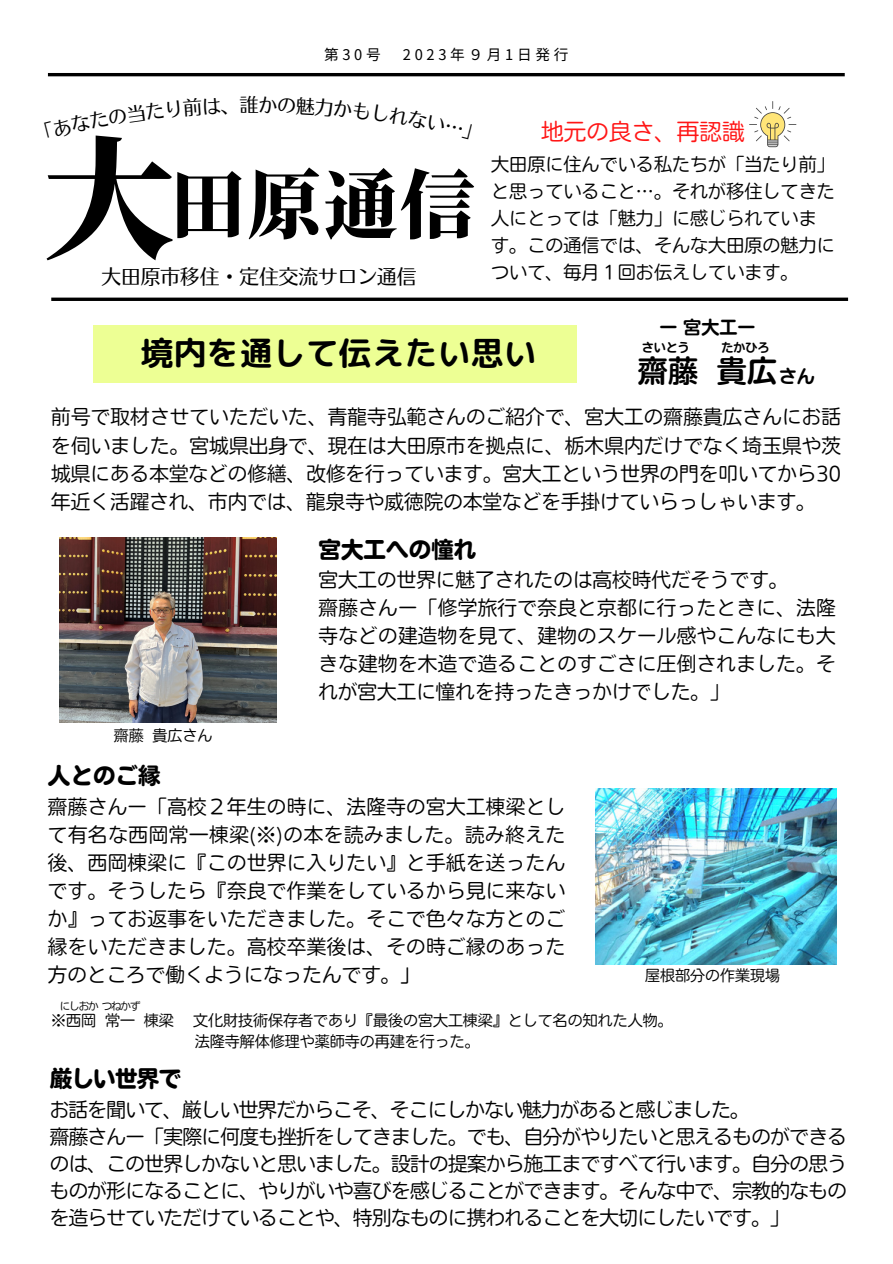
<style>
.page{position:relative;width:893px;height:1264px;background:#fff}
.page>*{position:absolute;margin:0;border:0;box-sizing:border-box;transform-origin:0 0}
.t1{font:800 131.85px "Source Han Serif JP";color:#000}
.t2{font:800 75px "Source Han Serif JP";color:#000}
.t3{font:33px "rounded mplus 1 p bold";color:#000}
.t4{font:30px "Nud Motoya Maru Std W5";color:#000}
.t5{font:22.5px "Nud Motoya Maru Std W6";letter-spacing:.005em;color:#000}
.t6{font:22.5px "Nud Motoya Maru Std W2 b";letter-spacing:.005em;color:#ff1616}
.t7{font:19.65px "Nud Motoya Aporo Std W3";letter-spacing:.005em;color:#000}
.t8{font:19.5px/28px "Nud Motoya Maru Std W2 b";letter-spacing:.005em;color:#000;text-align:justify}
.t9{font:19.5px "Nud Motoya Maru Std W2 b";letter-spacing:-.03em;color:#000}
.t10{font:18px/27px "Nud Motoya Maru Std W2 b";letter-spacing:.005em;color:#000}
.t11{font:18px "Nud Motoya Maru Std W5";color:#000}
.t12{font:15px "Nud Motoya Maru Std W2 b";color:#000}
.t13{font:14.85px "Nud Motoya Maru Std W2 b";letter-spacing:.005em;color:#000}
.t14{font:14.7px "irohakaku C";letter-spacing:.25em;color:#000}
.t15{font:12px "Nud Motoya Maru Std W5";letter-spacing:.005em;color:#000}
.t16{font:10.5px "Nud Motoya Maru Std W2 b";letter-spacing:-.1em;color:#000}
.s1{font-family:"Nud Motoya Maru Std W3"}
</style>
<div class="page">
<hr style="left:48px;top:73px;width:796px;height:3px;background:#000">
<svg style="left:51px;top:297px;width:797px;height:4px;background:#272727"></svg>
<svg style="left:749px;top:101px;width:47px;height:46px"></svg>
<div style="left:93px;top:325px;width:484px;height:57px;background:#edff94"></div>
<img style="left:595px;top:788px;width:241px;height:176px">
<img style="left:60px;top:537px;width:217px;height:186px">
<p class="t14" style="left:324px;top:44px;width:58px">第30号</p>
<p class="t14" style="left:403px;top:44px;width:167px">2023年９月1日発行</p>
<p class="t6" style="left:541px;top:120px;width:205px">地元の良さ、再認識</p>
<p class="t10" style="left:491px;top:151px;width:345px">大田原に住んでいる私たちが「当たり前」と思っていること…。それが移住してきた人にとっては「魅力」に感じられています。この通信では、そんな大田原の魅力について、毎月１回お伝えしています。</p>
<p class="t11" style="left:659px;top:318px;width:97px">ー宮大工ー</p>
<p class="t15" style="left:641px;top:341px;width:50px">さいとう</p>
<p class="t15" style="left:721px;top:341px;width:50px">たかひろ</p>
<p class="t4" style="left:638px;top:355px;width:140px">齋藤 貴広</p>
<p class="t11" style="left:778px;top:367px;width:38px">さん</p>
<p class="t1" style="left:43px;top:96px;width:127px">大</p>
<p class="t2" style="left:170px;top:146px;width:306px">田原通信</p>
<p class="t7" style="left:101px;top:266px;width:316px">大田原市移住・定住交流サロン通信</p>
<p class="t3" style="left:141px;top:330px;width:397px">境内を通して伝えたい思い</p>
<p class="t8" style="left:51px;top:403px;width:791px">前号で取材させていただいた、青龍寺弘範さんのご紹介で、宮大工の齋藤貴広さんにお話を伺いました。宮城県出身で、現在は大田原市を拠点に、栃木県内だけでなく埼玉県や茨城県にある本堂などの修繕、改修を行っています。宮大工という世界の門を叩いてから30年近く活躍され、市内では、龍泉寺や威徳院の本堂などを手掛けていらっしゃいます。</p>
<p class="t13" style="left:114px;top:728px;width:100px">齋藤 貴広さん</p>
<p class="t5" style="left:318px;top:538px;width:159px">宮大工への憧れ</p>
<p class="t8" style="left:318px;top:565px;width:471px">宮大工の世界に魅了されたのは高校時代だそうです。</p>
<p class="t8" style="left:318px;top:593px;width:518px">齋藤さんー「修学旅行で奈良と京都に行ったときに、法隆寺などの建造物を見て、建物のスケール感やこんなにも大きな建物を木造で造ることのすごさに圧倒されました。それが宮大工に憧れを持ったきっかけでした。」</p>
<p class="t5" style="left:48px;top:764px;width:114px">人とのご縁</p>
<p class="t8" style="left:48px;top:792px;width:518px">齋藤さんー「高校２年生の時に、法隆寺の宮大工棟梁として有名な西岡常一棟梁(※)の本を読みました。読み終えた後、西岡棟梁に『この世界に入りたい』と手紙を送ったんです。そうしたら『奈良で作業をしているから見に来ないか』ってお返事をいただきました。そこで色々な方とのご縁をいただきました。高校卒業後は、その時ご縁のあった方のところで働くようになったんです。<span class="s1">」</span></p>
<p class="t13" style="left:645px;top:967px;width:136px">屋根部分の作業現場</p>
<p class="t16" style="left:60px;top:1000px;width:82px">にしおかつねかず</p>
<p class="t12" style="left:51px;top:1012px;width:124px">※西岡常一 棟梁</p>
<p class="t12" style="left:193px;top:1012px;width:481px">文化財技術保存者であり『最後の宮大工棟梁』として名の知れた人物。</p>
<p class="t12" style="left:195px;top:1033px;width:286px">法隆寺解体修理や薬師寺の再建を行った。</p>
<p class="t5" style="left:50px;top:1067px;width:133px">厳しい世界で</p>
<p class="t9" style="left:50px;top:1099px;width:701px">お話を聞いて、厳しい世界だからこそ、そこにしかない魅力があると感じました。</p>
<p class="t8" style="left:50px;top:1122px;width:798px;line-height:27px">齋藤さんー「実際に何度も挫折をしてきました。でも、自分がやりたいと思えるものができるのは、この世界しかないと思いました。設計の提案から施工まですべて行います。自分の思うものが形になることに、やりがいや喜びを感じることができます。そんな中で、宗教的なものを造らせていただけていることや、特別なものに携われることを大切にしたいです。」</p>
</div>
